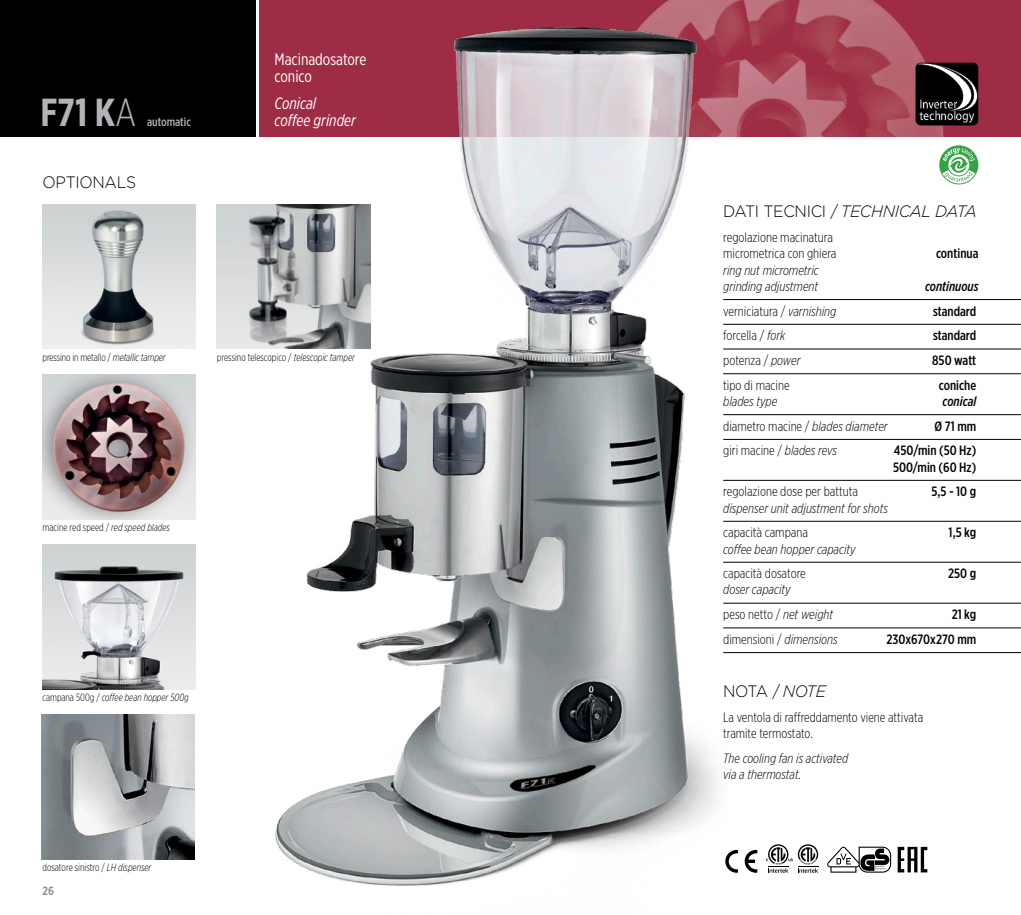
<style>
.page{position:relative;width:1021px;height:915px;background:#fff}
.page>*{position:absolute;margin:0;border:0;box-sizing:border-box;transform-origin:0 0}
.t1{font:700 39px "Gotham X Narrow";color:#b1b3b6}
.t2{font:italic 300 16.5px "Gotham";letter-spacing:-.02em;color:#000;scale:.95 1}
.t3{font:16.5px/16.5px "Gotham X Narrow";color:#fff}
.t4{font:italic 16.5px "Gotham X Narrow";color:#fff}
.t5{font:300 16.5px "Gotham";letter-spacing:-.02em;color:#000;scale:.95 1}
.t6{font:300 13.5px/16.2px "Gotham X Narrow";color:#000}
.t7{font:italic 300 13.5px/16.2px "Gotham X Narrow";color:#000}
.t8{font:500 13.5px/16.2px "Gotham X Narrow";color:#000}
.t9{font:italic 500 13.5px "Gotham X Narrow";color:#000}
.t10{font:500 12px "Gotham X Narrow";color:#b1b3b6}
.t11{font:700 12px "Gotham X Narrow";color:#939498}
.t12{font:300 10.5px "Gotham X Narrow";color:#000;scale:.95 1}
.t13{font:italic 300 10.5px "Gotham X Narrow";color:#000;scale:.94 1}
.s1{font-weight:300}
.s2{font-style:italic}
.s3{font-style:normal}
</style>
<div class="page">
<hr style="left:1020px;top:0;width:1px;height:136px;background:#9e2c44">
<div style="left:259px;top:0;width:761px;height:136px;background:#9e2c44"></div>
<img style="left:802px;top:0;width:152px;height:136px">
<img style="left:228px;top:0;width:574px;height:886px">
<div style="left:0;top:0;width:255px;height:136px;background:#000"></div>
<hr style="left:723px;top:299px;width:297px;height:1px;background:#000">
<hr style="left:723px;top:324px;width:297px;height:1px;background:#000">
<hr style="left:723px;top:348px;width:297px;height:1px;background:#000">
<hr style="left:723px;top:373px;width:297px;height:1px;background:#000">
<hr style="left:723px;top:414px;width:297px;height:1px;background:#000">
<hr style="left:723px;top:439px;width:297px;height:1px;background:#000">
<hr style="left:723px;top:480px;width:297px;height:1px;background:#000">
<hr style="left:723px;top:521px;width:297px;height:1px;background:#000">
<hr style="left:723px;top:561px;width:297px;height:1px;background:#000">
<hr style="left:723px;top:602px;width:297px;height:1px;background:#000">
<hr style="left:723px;top:627px;width:297px;height:1px;background:#000">
<hr style="left:723px;top:652px;width:297px;height:1px;background:#000">
<svg style="left:744px;top:849px;width:13px;height:23px"></svg>
<svg style="left:725px;top:849px;width:13px;height:23px"></svg>
<svg style="left:765px;top:844px;width:53px;height:28px"></svg>
<svg style="left:827px;top:846px;width:64px;height:26px"></svg>
<svg style="left:897px;top:846px;width:30px;height:26px"></svg>
<div style="left:915px;top:63px;width:63px;height:62px;background:#000;border-radius:5px"></div>
<svg style="left:917px;top:63px;width:62px;height:60px"></svg>
<svg style="left:939px;top:145px;width:39px;height:39px"></svg>
<img style="left:43px;top:374px;width:153px;height:145px">
<img style="left:41px;top:714px;width:154px;height:145px">
<img style="left:217px;top:204px;width:153px;height:145px">
<img style="left:43px;top:544px;width:153px;height:145px">
<img style="left:43px;top:204px;width:153px;height:145px">
<h1 class="t1" style="left:40px;top:88px;width:97px">F71 K<span class="s1">A</span></h1>
<p class="t3" style="left:274px;top:51px;width:93px">Macinadosatore conico</p>
<p class="t4" style="left:274px;top:93px;width:43px">Conical</p>
<p class="t10" style="left:147px;top:114px;width:45px">automatic</p>
<p class="t4" style="left:274px;top:110px;width:83px">coffee grinder</p>
<p class="t5" style="left:43px;top:171px;width:100px">OPTIONALS</p>
<p class="t12" style="left:43px;top:350px;width:131px">pressino in metallo / <span class="s2">metallic tamper</span></p>
<p class="t12" style="left:217px;top:350px;width:147px">pressino telescopico / <span class="s2">telescopic tamper</span></p>
<p class="t12" style="left:43px;top:521px;width:136px">macine red speed / <span class="s2">red speed blades</span></p>
<p class="t13" style="left:43px;top:691px;width:157px"><span class="s3">campana 500g /</span> coffee bean hopper 500g</p>
<p class="t12" style="left:43px;top:861px;width:116px">dosatore sinistro / <span class="s2">LH dispenser</span></p>
<p class="t11" style="left:43px;top:882px;width:13px">26</p>
<p class="t2" style="left:723px;top:201px;width:268px"><span class="s3">DATI TECNICI /</span> TECHNICAL DATA</p>
<p class="t6" style="left:723px;top:229px;width:115px">regolazione macinatura micrometrica con ghiera</p>
<p class="t8" style="left:936px;top:245px;width:44px">continua</p>
<p class="t7" style="left:723px;top:261px;width:97px">ring nut micrometric grinding adjustment</p>
<p class="t9" style="left:925px;top:278px;width:55px">continuous</p>
<p class="t6" style="left:723px;top:302px;width:115px">verniciatura / <span class="s2">varnishing</span></p>
<p class="t8" style="left:933px;top:302px;width:45px">standard</p>
<p class="t6" style="left:723px;top:327px;width:64px">forcella / <span class="s2">fork</span></p>
<p class="t8" style="left:933px;top:327px;width:45px">standard</p>
<p class="t6" style="left:723px;top:352px;width:79px">potenza / <span class="s2">power</span></p>
<p class="t8" style="left:932px;top:352px;width:46px">850 watt</p>
<p class="t6" style="left:723px;top:376px;width:68px">tipo di macine</p>
<p class="t8" style="left:938px;top:376px;width:39px">coniche</p>
<p class="t7" style="left:723px;top:393px;width:56px">blades type</p>
<p class="t9" style="left:942px;top:393px;width:35px">conical</p>
<p class="t6" style="left:723px;top:417px;width:166px">diametro macine / <span class="s2">blades diameter</span></p>
<p class="t8" style="left:934px;top:417px;width:43px">Ø 71 mm</p>
<p class="t6" style="left:723px;top:442px;width:115px">giri macine / <span class="s2">blades revs</span></p>
<p class="t8" style="left:893px;top:442px;width:85px">450/min (50 Hz)<br>500/min (60 Hz)</p>
<p class="t6" style="left:723px;top:483px;width:136px">regolazione dose per battuta</p>
<p class="t8" style="left:931px;top:483px;width:46px">5,5 - 10 g</p>
<p class="t7" style="left:723px;top:499px;width:166px">dispenser unit adjustment for shots</p>
<p class="t6" style="left:723px;top:524px;width:86px">capacità campana</p>
<p class="t8" style="left:948px;top:524px;width:29px">1,5 kg</p>
<p class="t7" style="left:723px;top:540px;width:134px">coffee bean hopper capacity</p>
<p class="t6" style="left:723px;top:565px;width:84px">capacità dosatore</p>
<p class="t8" style="left:948px;top:565px;width:30px">250 g</p>
<p class="t7" style="left:723px;top:577px;width:111px;line-height:24.8px">doser capacity<br><span class="s3">peso netto /</span> net weight</p>
<p class="t8" style="left:951px;top:606px;width:26px">21 kg</p>
<p class="t6" style="left:723px;top:630px;width:116px">dimensioni / <span class="s2">dimensions</span></p>
<p class="t8" style="left:886px;top:630px;width:91px">230x670x270 mm</p>
<p class="t5" style="left:723px;top:680px;width:110px">NOTA / <span class="s2">NOTE</span></p>
<p class="t6" style="left:723px;top:708px;width:201px">La ventola di raffreddamento viene attivata tramite termostato.</p>
<p class="t7" style="left:723px;top:749px;width:126px">The cooling fan is activated via a thermostat.</p>
</div>
